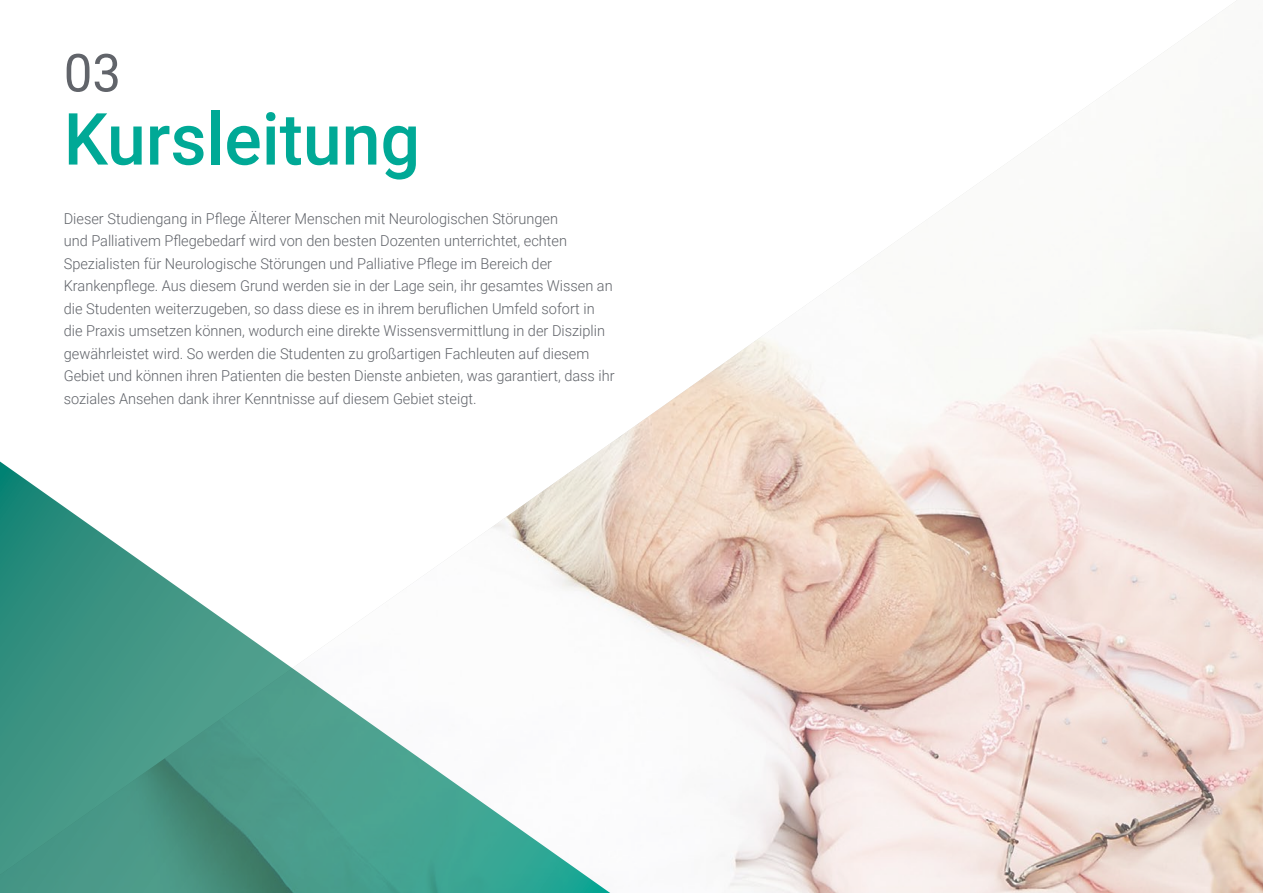
<style>
.page{position:relative;width:1263px;height:893px;background:#fff}
.page>*{position:absolute;margin:0;border:0;box-sizing:border-box;transform-origin:0 0}
.t1{font:500 72px "Roboto";color:#00a996}
.t2{font:52.5px "Roboto";color:#61646a}
.t3{font:300 15px/22.5px "Roboto";color:#61646a}
</style>
<div class="page">
<img style="left:607px;top:0;width:656px;height:893px">
<svg style="left:0;top:446px;width:640px;height:447px"></svg>
<h2 class="t2" style="left:64px;top:36px;width:59px">03</h2>
<h1 class="t1" style="left:64px;top:89px;width:358px">Kursleitung</h1>
<p class="t3" style="left:64px;top:207px;width:552px">Dieser Studiengang in Pflege Älterer Menschen mit Neurologischen Störungen<br>und Palliativem Pflegebedarf wird von den besten Dozenten unterrichtet, echten Spezialisten für Neurologische Störungen und Palliative Pflege im Bereich der Krankenpflege. Aus diesem Grund werden sie in der Lage sein, ihr gesamtes Wissen an die Studenten weiterzugeben, so dass diese es in ihrem beruflichen Umfeld sofort in die Praxis umsetzen können, wodurch eine direkte Wissensvermittlung in der Disziplin gewährleistet wird. So werden die Studenten zu großartigen Fachleuten auf diesem Gebiet und können ihren Patienten die besten Dienste anbieten, was garantiert, dass ihr soziales Ansehen dank ihrer Kenntnisse auf diesem Gebiet steigt.</p>
</div>
